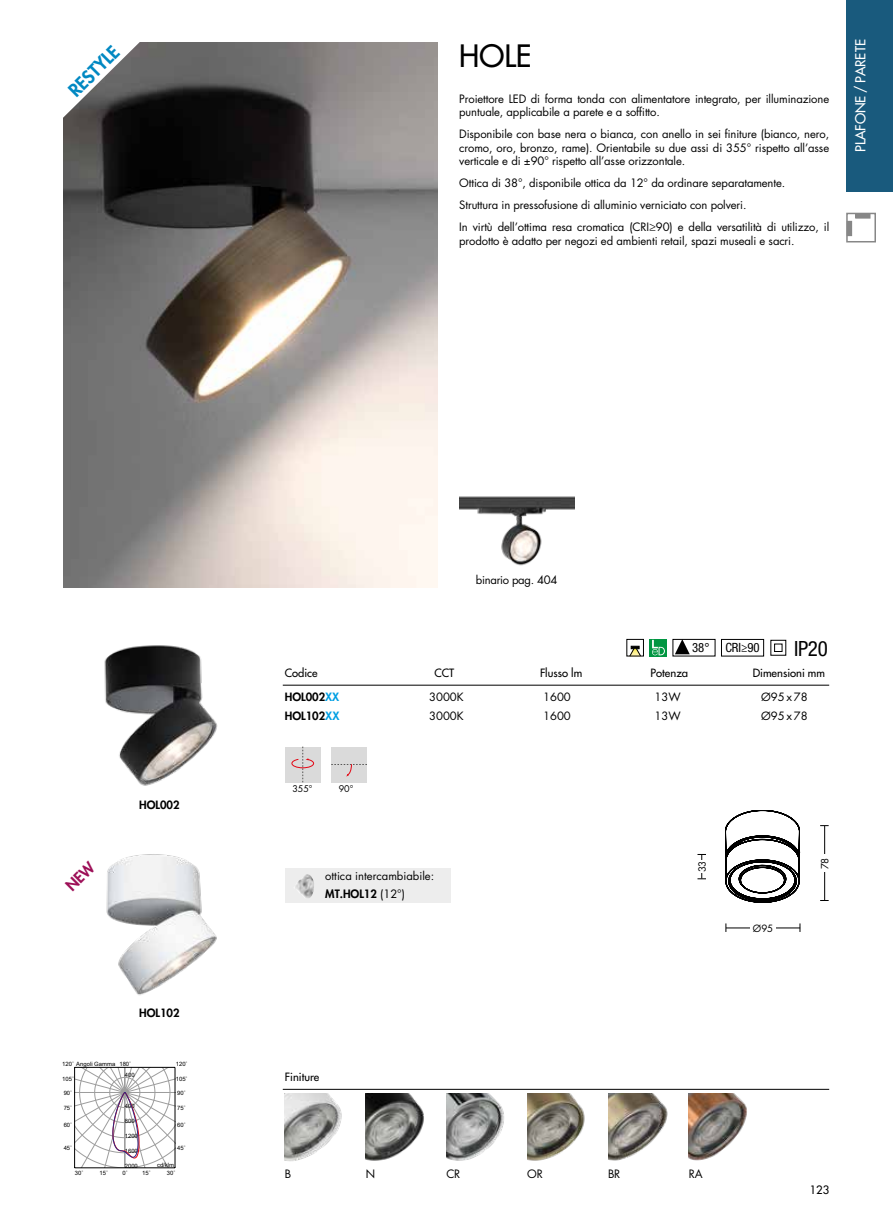
<style>
.page{position:relative;width:893px;height:1221px;background:#fff}
.page>*{position:absolute;margin:0;border:0;box-sizing:border-box;transform-origin:0 0}
.t1{font:500 30px "Futura Std";color:#000}
.t2{font:condensed 21px "Helvetica Neue LT Std";color:#000}
.t3{font:800 18px "Futura Std";color:#0088c2}
.t4{font:500 13.5px "Futura Std";color:#fff}
.t5{font:condensed 12.75px "Helvetica Neue LT Std";color:#000}
.t6{font:11.25px/13.5px "Futura Std";letter-spacing:-.01em;color:#000}
.t7{font:500 11.25px "Futura Std";color:#000}
.t8{font:500 11.1px "Futura Std";color:#000}
.t9{font:11.1px "Futura Std";color:#000}
.t10{font:800 11.1px "Futura Std";color:#000}
.t11{font:9.75px "Futura Std";letter-spacing:-.045em;color:#000}
.t12{font:9px "Futura Std";color:#000}
.t13{font:5.85px "Arial";color:#000}
.s1{color:#009fe3}
.s2{font-weight:800}
</style>
<div class="page">
<div style="left:847px;top:221px;width:5px;height:15px;background:#878787"></div>
<div style="left:855px;top:213px;width:15px;height:5px;border:1px solid #878787"></div>
<div style="left:846px;top:213px;width:30px;height:29px;border:2px solid #878787"></div>
<div style="left:846px;top:0;width:47px;height:191px;background:#195a7d"></div>
<div style="left:285px;top:746px;width:36px;height:36px;background:#dadada"></div>
<svg style="left:291px;top:746px;width:23px;height:36px"></svg>
<div style="left:331px;top:746px;width:36px;height:36px;background:#dadada"></div>
<svg style="left:331px;top:764px;width:36px;height:12px"></svg>
<svg style="left:725px;top:810px;width:75px;height:92px"></svg>
<hr style="left:726px;top:927px;width:74px;height:1px;background:#000">
<div style="left:750px;top:920px;width:26px;height:15px;background:#fff"></div>
<hr style="left:824px;top:825px;width:1px;height:75px;background:#000">
<svg style="left:697px;top:854px;width:9px;height:25px"></svg>
<div style="left:696px;top:860px;width:11px;height:13px;background:#fff"></div>
<div style="left:819px;top:854px;width:11px;height:17px;background:#fff"></div>
<img style="left:104px;top:645px;width:114px;height:141px">
<img style="left:64px;top:43px;width:374px;height:544px">
<img style="left:459px;top:496px;width:115px;height:70px">
<hr style="left:283px;top:1088px;width:546px;height:1px;background:#000">
<img style="left:285px;top:1093px;width:57px;height:68px">
<img style="left:366px;top:1093px;width:58px;height:68px">
<img style="left:446px;top:1093px;width:58px;height:68px">
<img style="left:527px;top:1093px;width:58px;height:68px">
<img style="left:608px;top:1093px;width:60px;height:68px">
<img style="left:689px;top:1093px;width:58px;height:68px">
<div style="left:627px;top:639px;width:17px;height:17px;border:1px solid #000"></div>
<svg style="left:630px;top:646px;width:11px;height:10px"></svg>
<div style="left:650px;top:639px;width:17px;height:17px;background:#009641"></div>
<svg style="left:652px;top:640px;width:13px;height:15px"></svg>
<div style="left:673px;top:639px;width:42px;height:17px;border:1px solid #000"></div>
<svg style="left:675px;top:639px;width:15px;height:15px"></svg>
<div style="left:721px;top:639px;width:43px;height:17px;border:1px solid #000"></div>
<svg style="left:770px;top:639px;width:16px;height:16px"></svg>
<hr style="left:283px;top:685px;width:546px;height:1px;background:#000">
<svg style="left:63px;top:42px;width:77px;height:76px"></svg>
<img style="left:106px;top:854px;width:111px;height:142px">
<hr style="left:75px;top:1167px;width:100px;height:1px;background:#000">
<hr style="left:175px;top:1067px;width:1px;height:100px;background:#000">
<hr style="left:74px;top:1067px;width:1px;height:100px;background:#000">
<svg style="left:75px;top:1067px;width:100px;height:100px"></svg>
<div style="left:285px;top:868px;width:166px;height:34px;background:#ededed"></div>
<img style="left:296px;top:874px;width:18px;height:24px">
<h3 class="t3" style="left:64px;top:85px;width:65px;rotate:-45deg">RESTYLE</h3>
<h1 class="t1" style="left:459px;top:37px;width:74px">HOLE</h1>
<p class="t6" style="left:459px;top:92px;width:371px">Proiettore LED di forma tonda con alimentatore integrato, per illuminazione puntuale, applicabile a parete e a soffitto.</p>
<p class="t6" style="left:459px;top:128px;width:371px;text-align:justify">Disponibile con base nera o bianca, con anello in sei finiture (bianco, nero, cromo, oro, bronzo, rame). Orientabile su due assi di 355° rispetto all’asse verticale e di ±90° rispetto all’asse orizzontale.</p>
<p class="t6" style="left:459px;top:172px;width:371px;line-height:22px">Ottica di 38°, disponibile ottica da 12° da ordinare separatamente.<br>Struttura in pressofusione di alluminio verniciato con polveri.<br>In virtù dell’ottima resa cromatica (CRI≥90) e della versatilità di utilizzo, il</p>
<p class="t6" style="left:459px;top:234px;width:337px">prodotto è adatto per negozi ed ambienti retail, spazi museali e sacri.</p>
<p class="t4" style="left:852px;top:152px;width:114px;rotate:-90deg">PLAFONE / PARETE</p>
<p class="t10" style="left:139px;top:798px;width:42px">HOL002</p>
<p class="t10" style="left:139px;top:1005px;width:42px">HOL102</p>
<p class="t13" style="left:62px;top:1059px;width:55px">120˚ Angoli Gamma</p>
<p class="t13" style="left:119px;top:1059px;width:13px">180˚</p>
<p class="t13" style="left:176px;top:1059px;width:13px">120˚</p>
<p class="t13" style="left:125px;top:1071px;width:11px">400</p>
<p class="t13" style="left:125px;top:1101px;width:11px">400</p>
<p class="t13" style="left:125px;top:1116px;width:11px">800</p>
<p class="t13" style="left:125px;top:1131px;width:15px">1200</p>
<p class="t13" style="left:125px;top:1146px;width:15px">1600</p>
<p class="t13" style="left:125px;top:1161px;width:15px">2000</p>
<p class="t13" style="left:62px;top:1074px;width:13px">105˚</p>
<p class="t13" style="left:176px;top:1074px;width:13px">105˚</p>
<p class="t13" style="left:64px;top:1089px;width:10px">90˚</p>
<p class="t13" style="left:177px;top:1089px;width:10px">90˚</p>
<p class="t13" style="left:64px;top:1103px;width:10px">75˚</p>
<p class="t13" style="left:177px;top:1103px;width:10px">75˚</p>
<p class="t13" style="left:64px;top:1120px;width:10px">60˚</p>
<p class="t13" style="left:177px;top:1120px;width:10px">60˚</p>
<p class="t13" style="left:64px;top:1143px;width:10px">45˚</p>
<p class="t13" style="left:177px;top:1143px;width:10px">45˚</p>
<p class="t13" style="left:157px;top:1160px;width:19px">cd/klm</p>
<p class="t13" style="left:75px;top:1168px;width:10px">30˚</p>
<p class="t13" style="left:100px;top:1168px;width:10px">15˚</p>
<p class="t13" style="left:122px;top:1168px;width:7px">0˚</p>
<p class="t13" style="left:142px;top:1168px;width:10px">15˚</p>
<p class="t13" style="left:167px;top:1168px;width:10px">30˚</p>
<p class="t6" style="left:476px;top:573px;width:83px">binario pag. 404</p>
<p class="t5" style="left:692px;top:640px;width:69px">38° CRI≥90</p>
<h2 class="t2" style="left:794px;top:636px;width:35px">IP20</h2>
<p class="t8" style="left:285px;top:666px;width:34px">Codice</p>
<p class="t8" style="left:434px;top:666px;width:21px">CCT</p>
<p class="t8" style="left:540px;top:666px;width:44px">Flusso lm</p>
<p class="t8" style="left:651px;top:666px;width:39px">Potenza</p>
<p class="t8" style="left:753px;top:666px;width:74px">Dimensioni mm</p>
<p class="t10" style="left:285px;top:689px;width:56px">HOL002<span class="s1">XX</span></p>
<p class="t9" style="left:429px;top:689px;width:36px">3000K</p>
<p class="t9" style="left:543px;top:689px;width:29px">1600</p>
<p class="t9" style="left:655px;top:689px;width:28px">13W</p>
<p class="t9" style="left:761px;top:689px;width:48px">Ø95 x 78</p>
<p class="t10" style="left:285px;top:709px;width:56px">HOL102<span class="s1">XX</span></p>
<p class="t9" style="left:429px;top:709px;width:36px">3000K</p>
<p class="t9" style="left:543px;top:709px;width:29px">1600</p>
<p class="t9" style="left:655px;top:709px;width:28px">13W</p>
<p class="t9" style="left:761px;top:709px;width:48px">Ø95 x 78</p>
<p class="t12" style="left:292px;top:783px;width:22px">355°</p>
<p class="t12" style="left:339px;top:783px;width:16px">90°</p>
<p class="t6" style="left:325px;top:867px;width:110px;line-height:17.7px">ottica intercambiabile:<br><span class="s2">MT.HOL12</span> (12°)</p>
<p class="t8" style="left:285px;top:1070px;width:36px">Finiture</p>
<p class="t11" style="left:696px;top:872px;width:13px;rotate:-90deg">33</p>
<p class="t11" style="left:819px;top:868px;width:13px;rotate:-90deg">78</p>
<p class="t11" style="left:753px;top:922px;width:22px">Ø95</p>
<p class="t6" style="left:285px;top:1167px;width:8px">B</p>
<p class="t6" style="left:366px;top:1167px;width:11px">N</p>
<p class="t6" style="left:446px;top:1167px;width:15px">CR</p>
<p class="t6" style="left:527px;top:1167px;width:17px">OR</p>
<p class="t6" style="left:608px;top:1167px;width:14px">BR</p>
<p class="t6" style="left:689px;top:1167px;width:15px">RA</p>
<p class="t7" style="left:810px;top:1182px;width:21px">123</p>
</div>
